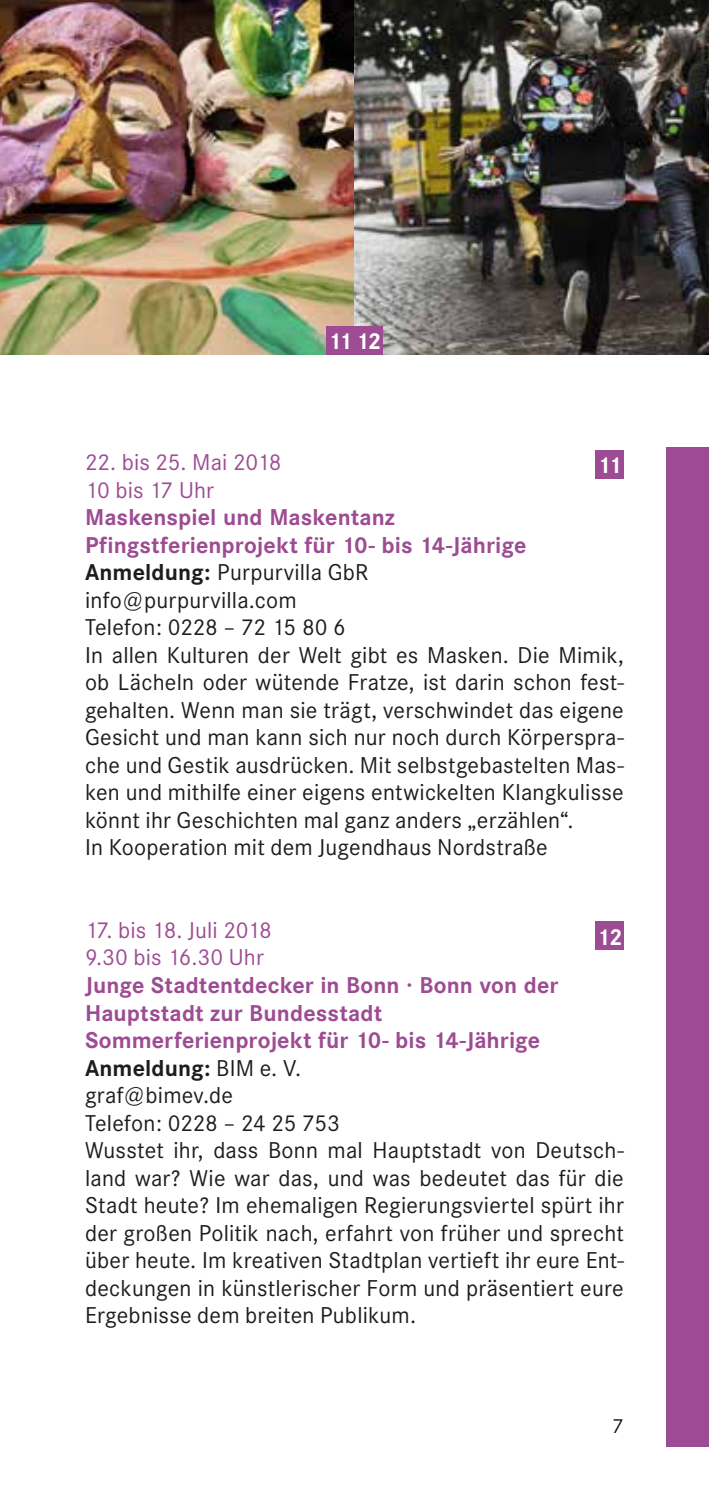
<style>
.page{position:relative;width:709px;height:1489px;background:#fff}
.page>*{position:absolute;margin:0;border:0;box-sizing:border-box;transform-origin:0 0}
.t1{font:22.5px/27.5px "Corporate SBQ";letter-spacing:.01em;color:#1d1d1b}
.t2{font:22.5px/27.5px "Corporate SBQ";letter-spacing:.005em;color:#9d4c93}
.t3{font:700 22.5px "Corporate SBQ";letter-spacing:-.09em;color:#fff}
.t4{font:20px "Corporate SBQ";color:#1d1d1b}
.s1{font-weight:700;color:#9d4c93}
.s2{font-weight:700}
</style>
<div class="page">
<div style="left:666px;top:446px;width:43px;height:1000px;background:#9d4c93"></div>
<img style="left:0;top:0;width:709px;height:354px">
<div style="left:326px;top:326px;width:28px;height:28px;background:#9d4c93"></div>
<div style="left:595px;top:450px;width:29px;height:28px;background:#9d4c93"></div>
<div style="left:354px;top:326px;width:29px;height:28px;background:#9d4c93"></div>
<div style="left:595px;top:921px;width:29px;height:29px;background:#9d4c93"></div>
<p class="t3" style="left:328px;top:327px;width:55px">11 12</p>
<p class="t2" style="left:85px;top:449px;width:198px">22. bis 25. Mai 2018<br>10 bis 17 Uhr</p>
<p class="t1" style="left:85px;top:504px;width:540px"><span class="s1">Maskenspiel und Maskentanz<br>Pfingstferienprojekt für 10- bis 14-Jährige </span><span class="s2">Anmeldung:</span> Purpurvilla GbR<br>info@purpurvilla.com<br>Telefon: 0228 – 72 15 80 6<br>In allen Kulturen der Welt gibt es Masken. Die Mimik, ob Lächeln oder wütende Fratze, ist darin schon fest&shy;gehalten. Wenn man sie trägt, verschwindet das eigene Gesicht und man kann sich nur noch durch Körperspra&shy;che und Gestik ausdrücken. Mit selbstgebastelten Mas&shy;ken und mithilfe einer eigens entwickelten Klangkulisse könnt ihr Geschichten mal ganz anders „erzählen“.<br>In Kooperation mit dem Jugendhaus Nordstraße</p>
<p class="t3" style="left:597px;top:451px;width:26px">11</p>
<p class="t2" style="left:85px;top:916px;width:188px">17. bis 18. Juli 2018<br>9.30 bis 16.30 Uhr</p>
<p class="t1" style="left:85px;top:971px;width:540px"><span class="s1">Junge Stadtentdecker in Bonn · Bonn von der Hauptstadt zur Bundesstadt<br>Sommerferienprojekt für 10- bis 14-Jährige </span><span class="s2">Anmeldung:</span> BIM e. V.<br>graf@bimev.de<br>Telefon: 0228 – 24 25 753<br>Wusstet ihr, dass Bonn mal Hauptstadt von Deutsch&shy;land war? Wie war das, und was bedeutet das für die Stadt heute? Im ehemaligen Regierungsviertel spürt ihr der großen Politik nach, erfahrt von früher und sprecht über heute. Im kreativen Stadtplan vertieft ihr eure Ent&shy;deckungen in künstlerischer Form und präsentiert eure Ergebnisse dem breiten Publikum.</p>
<p class="t3" style="left:597px;top:922px;width:27px">12</p>
<p class="t4" style="left:612px;top:1413px;width:13px">7</p>
</div>
